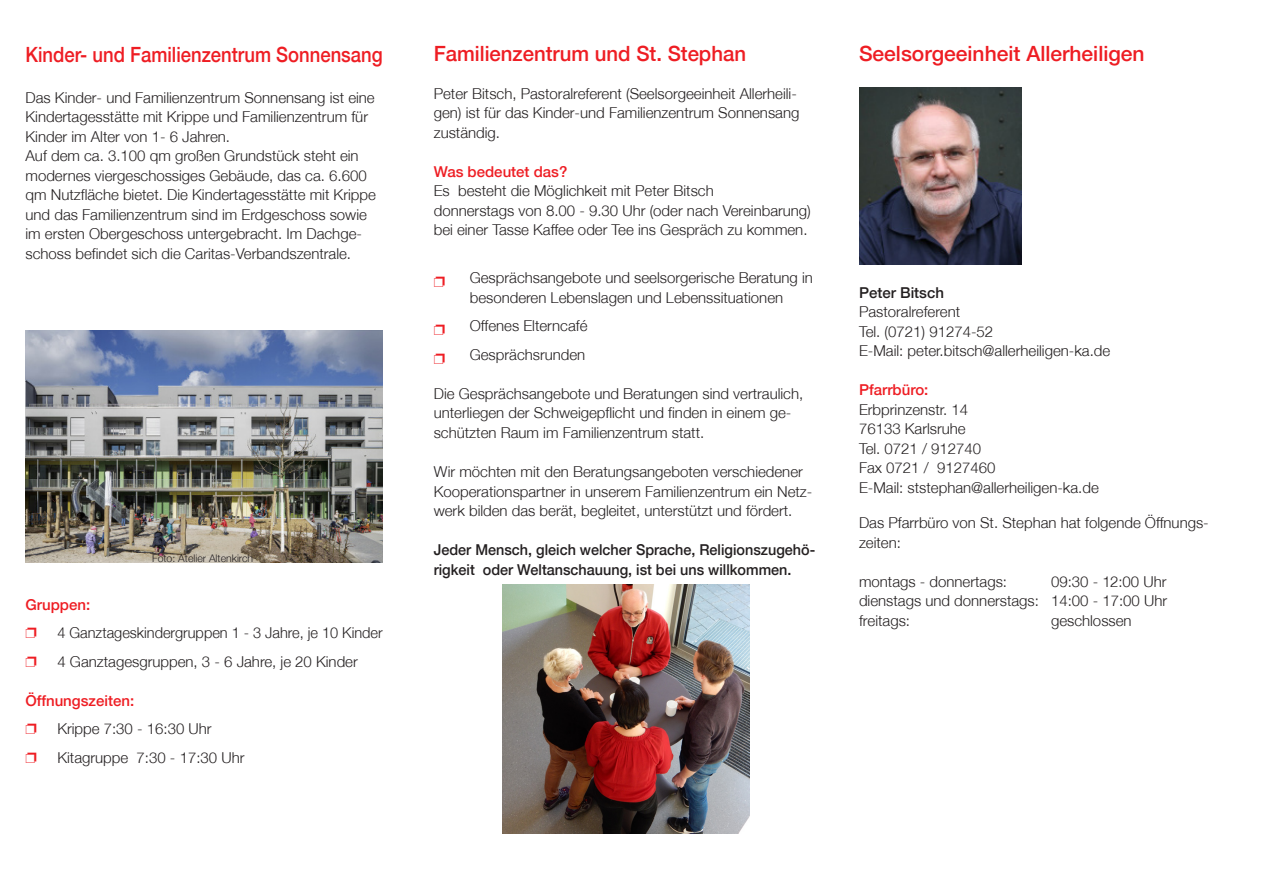
<style>
.page{position:relative;width:1263px;height:893px;background:#fff}
.page>*{position:absolute;margin:0;border:0;box-sizing:border-box;transform-origin:0 0}
.t1{font:500 21px "Helvetica Neue";color:#ee1d23}
.t2{font:500 21px "Helvetica Neue";color:#ee1d23;scale:.88 1}
.t3{font:300 15px/19.5px "Helvetica Neue";color:#231f20}
.t4{font:500 15px/19.5px "Helvetica Neue";color:#231f20;scale:.96 1}
.t5{font:500 15px "Helvetica Neue";color:#ee1d23}
.t6{font:500 15px "Helvetica Neue";color:#231f20}
.t7{font:300 10.5px "Helvetica Neue";color:#231f20}
</style>
<div class="page">
<img style="left:26px;top:331px;width:357px;height:232px">
<img style="left:503px;top:585px;width:246px;height:248px">
<img style="left:859px;top:87px;width:162px;height:178px">
<h1 class="t2" style="left:26px;top:42px;width:407px">Kinder- und Familienzentrum Sonnensang</h1>
<h1 class="t1" style="left:434px;top:41px;width:314px">Familienzentrum und St. Stephan</h1>
<p class="t3" style="left:26px;top:87px;width:352px">Das Kinder- und Familienzentrum Sonnensang ist eine Kindertagesstätte mit Krippe und Familienzentrum für Kinder im Alter von 1- 6 Jahren.<br>Auf dem ca. 3.100 qm großen Grundstück steht ein modernes viergeschossiges Gebäude, das ca. 6.600 qm Nutzfläche bietet. Die Kindertagesstätte mit Krippe und das Familienzentrum sind im Erdgeschoss sowie im ersten Obergeschoss untergebracht. Im Dachge&shy;schoss befindet sich die Caritas-Verbandszentrale.</p>
<p class="t3" style="left:434px;top:84px;width:367px">Peter Bitsch, Pastoralreferent (Seelsorgeeinheit Allerheili&shy;gen) ist für das Kinder-und Familienzentrum Sonnensang zuständig.</p>
<p class="t5" style="left:434px;top:163px;width:135px">Was bedeutet das?</p>
<p class="t3" style="left:434px;top:181px;width:379px">Es besteht die Möglichkeit mit Peter Bitsch<br>donnerstags von 8.00 - 9.30 Uhr (oder nach Vereinbarung) bei einer Tasse Kaffee oder Tee ins Gespräch zu kommen.</p>
<p class="t3" style="left:470px;top:268px;width:345px">Gesprächsangebote und seelsorgerische Beratung in besonderen Lebenslagen und Lebenssituationen</p>
<p class="t3" style="left:470px;top:312px;width:119px;line-height:28.5px">Offenes Elterncafé<br>Gesprächsrunden</p>
<p class="t3" style="left:434px;top:384px;width:371px">Die Gesprächsangebote und Beratungen sind vertraulich, unterliegen der Schweigepflicht und finden in einem ge&shy;schützten Raum im Familienzentrum statt.</p>
<p class="t3" style="left:434px;top:462px;width:380px">Wir möchten mit den Beratungsangeboten verschiedener<br>Kooperationspartner in unserem Familienzentrum ein Netz&shy;werk bilden das berät, begleitet, unterstützt und fördert.</p>
<p class="t4" style="left:434px;top:540px;width:399px">Jeder Mensch, gleich welcher Sprache, Religionszugehö&shy;rigkeit oder Weltanschauung, ist bei uns willkommen.</p>
<p class="t7" style="left:152px;top:552px;width:103px">Foto: Atelier Altenkirch</p>
<p class="t5" style="left:26px;top:595px;width:66px">Gruppen:</p>
<p class="t3" style="left:57px;top:618px;width:327px;line-height:28.5px">4 Ganztageskindergruppen 1 - 3 Jahre, je 10 Kinder<br>4 Ganztagesgruppen, 3 - 6 Jahre, je 20 Kinder</p>
<p class="t5" style="left:26px;top:691px;width:110px">Öffnungszeiten:</p>
<p class="t3" style="left:57px;top:714px;width:189px;line-height:28.5px">Krippe 7:30 - 16:30 Uhr<br>Kitagruppe 7:30 - 17:30 Uhr</p>
<h1 class="t1" style="left:859px;top:41px;width:287px">Seelsorgeeinheit Allerheiligen</h1>
<p class="t6" style="left:859px;top:283px;width:87px">Peter Bitsch</p>
<p class="t3" style="left:859px;top:302px;width:253px">Pastoralreferent<br>Tel. (0721) 91274-52<br>E-Mail: peter.bitsch@allerheiligen-ka.de</p>
<p class="t5" style="left:859px;top:381px;width:71px">Pfarrbüro:</p>
<p class="t3" style="left:859px;top:399px;width:241px">Erbprinzenstr. 14<br>76133 Karlsruhe<br>Tel. 0721 / 912740<br>Fax 0721 / 9127460<br>E-Mail: ststephan@allerheiligen-ka.de</p>
<p class="t3" style="left:859px;top:513px;width:351px">Das Pfarrbüro von St. Stephan hat folgende Öffnungs&shy;zeiten:</p>
<p class="t3" style="left:859px;top:571px;width:150px">montags - donnertags:</p>
<p class="t3" style="left:859px;top:571px;width:310px;text-align:justify;text-indent:192px">09:30 - 12:00 Uhr dienstags und donnerstags: 14:00 - 17:00 Uhr freitags:</p>
<p class="t3" style="left:1051px;top:610px;width:82px">geschlossen</p>
</div>
